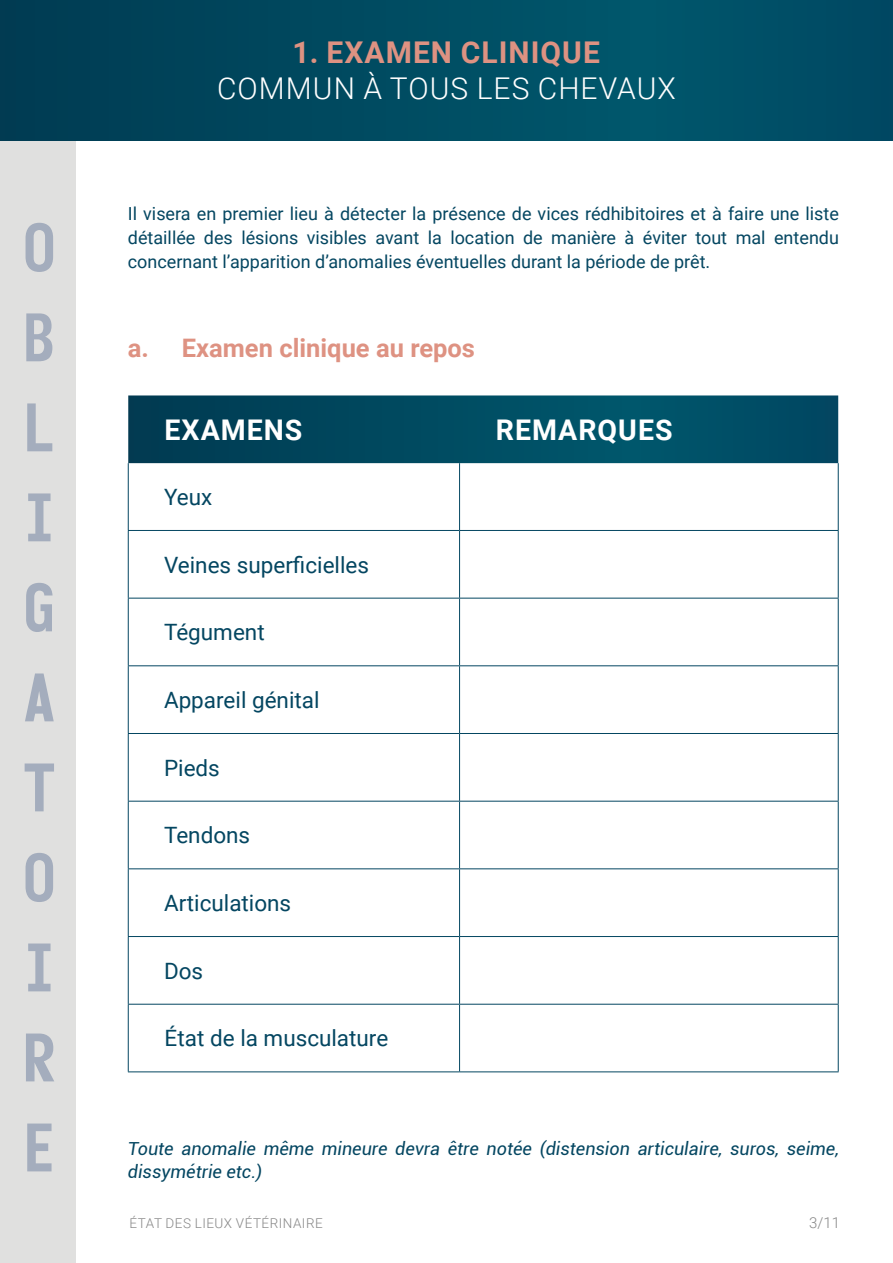
<style>
.page{position:relative;width:893px;height:1263px;background:#fff}
.page>*{position:absolute;margin:0;border:0;box-sizing:border-box;transform-origin:0 0}
.t1{font:66px "Monofonto";color:#a4adbd}
.t2{font:300 30px/36px "Roboto";letter-spacing:.035em;color:#fff;text-align:center}
.t3{font:700 28.5px "Roboto";letter-spacing:.035em;color:#fff}
.t4{font:700 25.5px "Roboto";color:#de9282}
.t5{font:22.5px "Roboto";color:#044661}
.t6{font:18px/24px "Roboto";color:#044661;text-align:justify}
.t7{font:italic 18px/22.5px "Roboto";color:#044661}
.t8{font:300 15px "Roboto";color:#878787}
.t9{font:300 13.5px "Roboto";letter-spacing:.035em;color:#878787}
.s1{font-weight:700;color:#de9282}
</style>
<div class="page">
<div style="left:0;top:126px;width:76px;height:1137px;background:#e0e0df"></div>
<div style="left:0;top:0;width:893px;height:140px;background:linear-gradient(to right,#004056,#00556c)"></div>
<svg style="left:128px;top:395px;width:710px;height:68px;background:#024b61"></svg>
<hr style="left:838px;top:463px;width:1px;height:67px;background:#044661">
<hr style="left:460px;top:530px;width:379px;height:1px;background:#044661">
<hr style="left:838px;top:531px;width:1px;height:67px;background:#044661">
<hr style="left:460px;top:598px;width:379px;height:1px;background:#044661">
<hr style="left:838px;top:598px;width:1px;height:67px;background:#044661">
<hr style="left:460px;top:665px;width:379px;height:1px;background:#044661">
<hr style="left:838px;top:666px;width:1px;height:67px;background:#044661">
<hr style="left:460px;top:733px;width:379px;height:1px;background:#044661">
<hr style="left:838px;top:734px;width:1px;height:67px;background:#044661">
<hr style="left:460px;top:801px;width:379px;height:1px;background:#044661">
<hr style="left:838px;top:801px;width:1px;height:67px;background:#044661">
<hr style="left:460px;top:868px;width:379px;height:1px;background:#044661">
<hr style="left:838px;top:869px;width:1px;height:67px;background:#044661">
<hr style="left:460px;top:936px;width:379px;height:1px;background:#044661">
<hr style="left:838px;top:937px;width:1px;height:67px;background:#044661">
<hr style="left:460px;top:1004px;width:379px;height:1px;background:#044661">
<hr style="left:838px;top:1004px;width:1px;height:67px;background:#044661">
<hr style="left:460px;top:1071px;width:379px;height:1px;background:#044661">
<hr style="left:128px;top:463px;width:1px;height:67px;background:#044661">
<hr style="left:459px;top:463px;width:1px;height:67px;background:#044661">
<hr style="left:128px;top:530px;width:332px;height:1px;background:#044661">
<hr style="left:128px;top:531px;width:1px;height:67px;background:#044661">
<hr style="left:459px;top:531px;width:1px;height:67px;background:#044661">
<hr style="left:128px;top:598px;width:332px;height:1px;background:#044661">
<hr style="left:128px;top:598px;width:1px;height:67px;background:#044661">
<hr style="left:459px;top:598px;width:1px;height:67px;background:#044661">
<hr style="left:128px;top:665px;width:332px;height:1px;background:#044661">
<hr style="left:128px;top:666px;width:1px;height:67px;background:#044661">
<hr style="left:459px;top:666px;width:1px;height:67px;background:#044661">
<hr style="left:128px;top:733px;width:332px;height:1px;background:#044661">
<hr style="left:128px;top:734px;width:1px;height:67px;background:#044661">
<hr style="left:459px;top:734px;width:1px;height:67px;background:#044661">
<hr style="left:128px;top:801px;width:332px;height:1px;background:#044661">
<hr style="left:128px;top:801px;width:1px;height:67px;background:#044661">
<hr style="left:459px;top:801px;width:1px;height:67px;background:#044661">
<hr style="left:128px;top:868px;width:332px;height:1px;background:#044661">
<hr style="left:128px;top:869px;width:1px;height:67px;background:#044661">
<hr style="left:459px;top:869px;width:1px;height:67px;background:#044661">
<hr style="left:128px;top:936px;width:332px;height:1px;background:#044661">
<hr style="left:128px;top:937px;width:1px;height:67px;background:#044661">
<hr style="left:459px;top:937px;width:1px;height:67px;background:#044661">
<hr style="left:128px;top:1004px;width:332px;height:1px;background:#044661">
<hr style="left:128px;top:1004px;width:1px;height:67px;background:#044661">
<hr style="left:459px;top:1004px;width:1px;height:67px;background:#044661">
<hr style="left:128px;top:1071px;width:332px;height:1px;background:#044661">
<p class="t1" style="left:23px;top:208px;width:35px">O</p>
<p class="t1" style="left:23px;top:298px;width:35px">B</p>
<p class="t1" style="left:23px;top:388px;width:35px">L</p>
<p class="t1" style="left:23px;top:478px;width:35px">I</p>
<p class="t1" style="left:23px;top:568px;width:35px">G</p>
<p class="t1" style="left:23px;top:658px;width:35px">A</p>
<p class="t1" style="left:23px;top:748px;width:35px">T</p>
<p class="t1" style="left:23px;top:838px;width:35px">O</p>
<p class="t1" style="left:23px;top:928px;width:35px">I</p>
<p class="t1" style="left:23px;top:1018px;width:35px">R</p>
<p class="t1" style="left:23px;top:1108px;width:35px">E</p>
<p class="t2" style="left:217px;top:33px;width:460px"><span class="s1">1. EXAMEN CLINIQUE<br></span>COMMUN À TOUS LES CHEVAUX</p>
<p class="t6" style="left:128px;top:201px;width:713px">Il visera en premier lieu à détecter la présence de vices rédhibitoires et à faire une liste détaillée des lésions visibles avant la location de manière à éviter tout mal entendu concernant l’apparition d’anomalies éventuelles durant la période de prêt.</p>
<p class="t4" style="left:128px;top:330px;width:349px">a. Examen clinique au repos</p>
<p class="t3" style="left:165px;top:410px;width:139px">EXAMENS</p>
<p class="t3" style="left:496px;top:410px;width:178px">REMARQUES</p>
<p class="t5" style="left:164px;top:481px;width:50px">Yeux</p>
<p class="t5" style="left:164px;top:549px;width:207px">Veines superficielles</p>
<p class="t5" style="left:164px;top:617px;width:102px">Tégument</p>
<p class="t5" style="left:164px;top:684px;width:157px">Appareil génital</p>
<p class="t5" style="left:164px;top:752px;width:57px">Pieds</p>
<p class="t5" style="left:164px;top:820px;width:88px">Tendons</p>
<p class="t5" style="left:164px;top:887px;width:129px">Articulations</p>
<p class="t5" style="left:164px;top:955px;width:41px">Dos</p>
<p class="t5" style="left:164px;top:1023px;width:225px">État de la musculature</p>
<p class="t7" style="left:128px;top:1137px;width:712px">Toute anomalie même mineure devra être notée (distension articulaire, suros, seime, dissymétrie etc.)</p>
<p class="t9" style="left:130px;top:1213px;width:195px">ÉTAT DES LIEUX VÉTÉRINAIRE</p>
<p class="t8" style="left:809px;top:1212px;width:32px">3/11</p>
</div>
